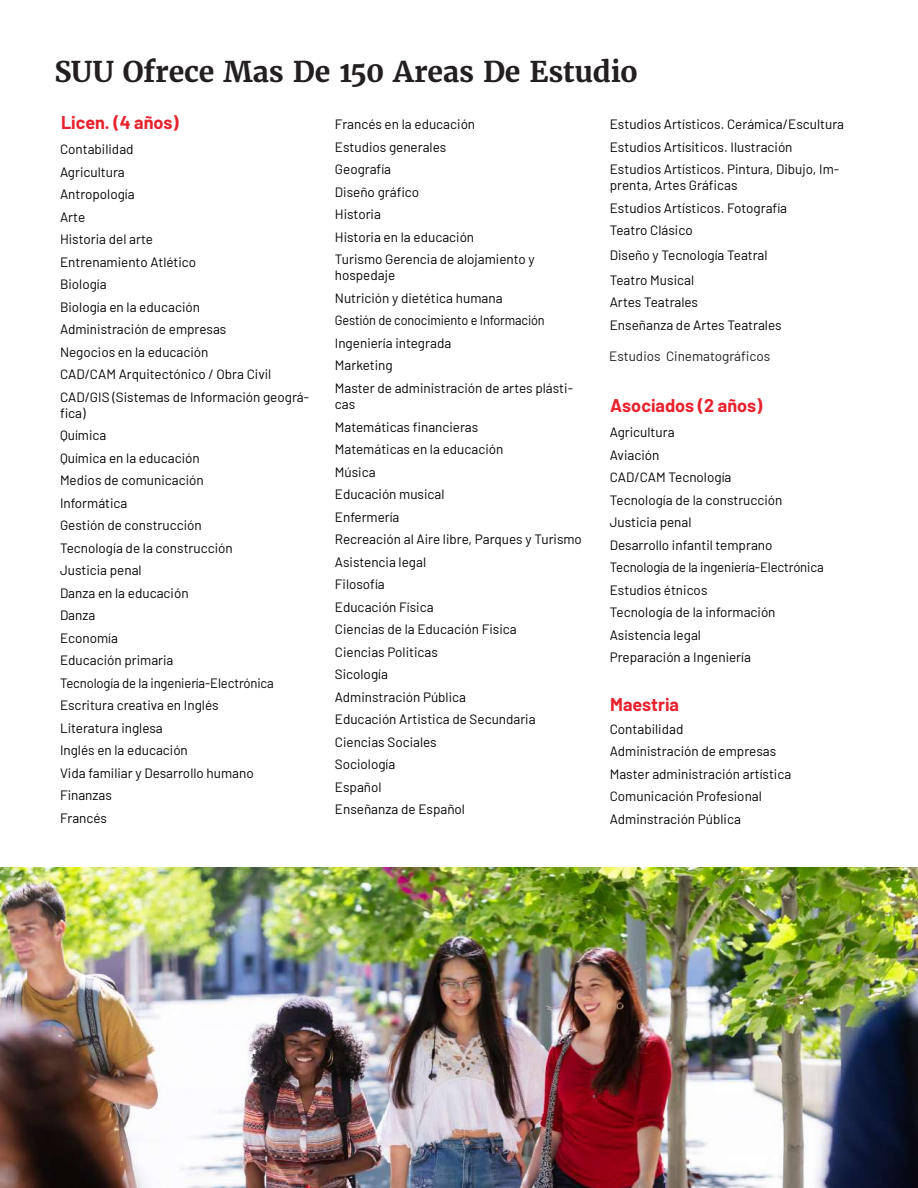
<style>
.page{position:relative;width:918px;height:1188px;background:#fff}
.page>*{position:absolute;margin:0;border:0;box-sizing:border-box;transform-origin:0 0}
.t1{font:700 28.5px "Merriweather";letter-spacing:-.005em;color:#231f20}
.t2{font:700 18px "Barlow";color:#e8222e}
.t3{font:13.5px/22.5px "Barlow";color:#040503}
.t4{font:13.5px "Barlow";color:#231f20}
</style>
<div class="page">
<img style="left:0;top:867px;width:918px;height:321px">
<h1 class="t1" style="left:54px;top:54px;width:585px">SUU Ofrece Mas De 150 Areas De Estudio</h1>
<h2 class="t2" style="left:61px;top:109px;width:119px">Licen. (4 años)</h2>
<p class="t3" style="left:60px;top:137px;width:251px">Contabilidad<br>Agricultura<br>Antropología<br>Arte<br>Historia del arte<br>Entrenamiento Atlético<br>Biología<br>Biología en la educación<br>Administración de empresas<br>Negocios en la educación<br>CAD/CAM Arquitectónico / Obra Civil<br>CAD/GIS (Sistemas de Información geográ-</p>
<p class="t3" style="left:60px;top:401px;width:216px">fica)<br>Química<br>Química en la educación<br>Medios de comunicación<br>Informática<br>Gestión de construcción<br>Tecnología de la construcción<br>Justicia penal<br>Danza en la educación<br>Danza<br>Economía<br>Educación primaria<br>Tecnología de la ingeniería-Electrónica<br>Escritura creativa en Inglés<br>Literatura inglesa<br>Inglés en la educación<br>Vida familiar y Desarrollo humano<br>Finanzas<br>Francés</p>
<p class="t3" style="left:335px;top:112px;width:201px">Francés en la educación<br>Estudios generales<br>Geografía<br>Diseño gráfico<br>Historia<br>Historia en la educación<br>Turismo Gerencia de alojamiento y</p>
<p class="t3" style="left:335px;top:263px;width:240px">hospedaje<br>Nutrición y dietética humana<br>Gestión de conocimiento e Información<br>Ingeniería integrada<br>Marketing<br>Master de administración de artes plásti-</p>
<p class="t3" style="left:335px;top:392px;width:249px">cas<br>Matemáticas financieras<br>Matemáticas en la educación<br>Música<br>Educación musical<br>Enfermería<br>Recreación al Aire libre, Parques y Turismo<br>Asistencia legal<br>Filosofía<br>Educación Física<br>Ciencias de la Educación Fisica<br>Ciencias Politicas<br>Sicología<br>Adminstración Pública<br>Educación Artistica de Secundaria<br>Ciencias Sociales<br>Sociología<br>Español<br>Enseñanza de Español</p>
<p class="t3" style="left:610px;top:112px;width:236px">Estudios Artísticos. Cerámica/Escultura<br>Estudios Artísiticos. Ilustración<br>Estudios Artísticos. Pintura, Dibujo, Im-</p>
<p class="t3" style="left:610px;top:173px;width:179px">prenta, Artes Gráficas<br>Estudios Artísticos. Fotografía<br>Teatro Clásico</p>
<p class="t3" style="left:610px;top:242px;width:159px;line-height:24.8px">Diseño y Tecnología Teatral<br>Teatro Musical</p>
<p class="t3" style="left:610px;top:290px;width:173px">Artes Teatrales<br>Enseñanza de Artes Teatrales</p>
<p class="t4" style="left:609px;top:346px;width:163px">Estudios Cinematográficos</p>
<h2 class="t2" style="left:610px;top:392px;width:154px">Asociados (2 años)</h2>
<p class="t3" style="left:610px;top:420px;width:216px">Agricultura<br>Aviación<br>CAD/CAM Tecnología<br>Tecnología de la construcción<br>Justicia penal<br>Desarrollo infantil temprano<br>Tecnología de la ingeniería-Electrónica<br>Estudios étnicos<br>Tecnología de la información<br>Asistencia legal<br>Preparación a Ingeniería</p>
<h2 class="t2" style="left:610px;top:692px;width:70px">Maestria</h2>
<p class="t3" style="left:610px;top:716px;width:183px">Contabilidad<br>Administración de empresas<br>Master administración artística<br>Comunicación Profesional<br>Adminstración Pública</p>
</div>
